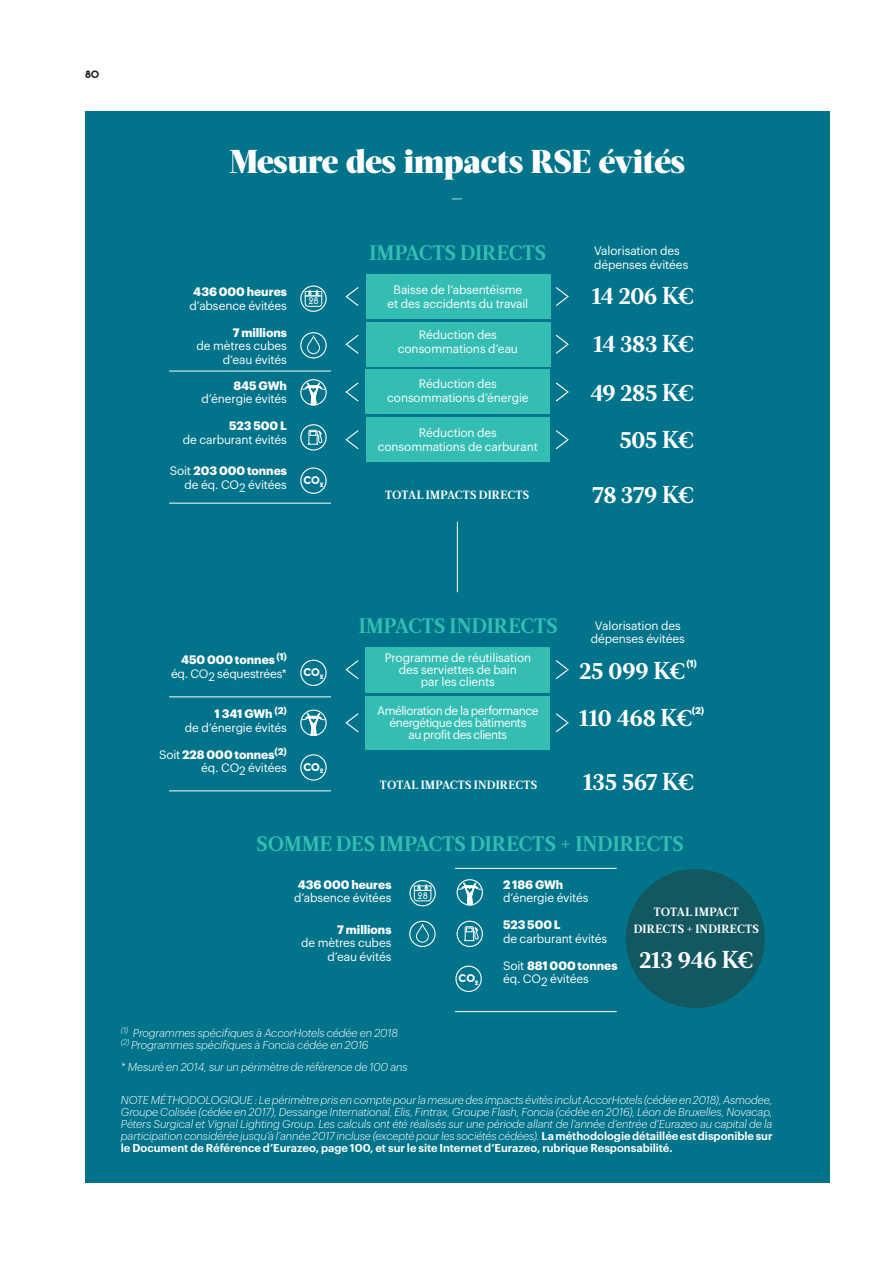
<style>
.page{position:relative;width:893px;height:1263px;background:#fff}
.page>*{position:absolute;margin:0;border:0;box-sizing:border-box;transform-origin:0 0}
.t1{font:900 33px "Acta Headline";letter-spacing:-.01em;color:#fff}
.t2{font:700 30px "Acta Headline";color:#fff}
.t3{font:700 24.45px/46.8px "Acta";letter-spacing:-.03em;color:#fff;text-align:right}
.t4{font:700 21px "Acta";letter-spacing:.005em;color:#34beb3}
.t5{font:12px/13.5px "Graphik";letter-spacing:-.015em;color:#fff;text-align:center}
.t6{font:700 12px "Graphik";color:#fff}
.t7{font:700 12px/16.5px "Acta";letter-spacing:.02em;color:#fff;text-align:center}
.t8{font:12px/12px "Graphik";letter-spacing:-.04em;color:#fff;text-align:center}
.t9{font:italic 300 11.25px/12px "Graphik";letter-spacing:-.01em;color:#fff}
.t10{font:700 10.95px "Euclid Flex";color:#fff}
.t11{font:700 10.5px "Euclid Flex";color:#231f20}
.t12{font:700 9.6px "Graphik";color:#fff}
.t13{font:9.45px "Euclid Flex";color:#fff}
.s1{font-weight:700}
.s2{font-weight:600;font-style:normal}
</style>
<div class="page">
<div style="left:85px;top:111px;width:744px;height:1071px;background:#01738a"></div>
<div style="left:366px;top:370px;width:184px;height:44px;background:#34beb3"></div>
<svg style="left:555px;top:382px;width:14px;height:20px"></svg>
<svg style="left:345px;top:382px;width:14px;height:20px"></svg>
<div style="left:366px;top:418px;width:184px;height:44px;background:#34beb3"></div>
<svg style="left:555px;top:430px;width:14px;height:20px"></svg>
<svg style="left:345px;top:430px;width:14px;height:20px"></svg>
<div style="left:366px;top:275px;width:184px;height:44px;background:#34beb3"></div>
<svg style="left:555px;top:287px;width:14px;height:19px"></svg>
<svg style="left:345px;top:287px;width:14px;height:19px"></svg>
<div style="left:300px;top:285px;width:27px;height:27px;border:1px solid #fff;border-radius:50%"></div>
<svg style="left:304px;top:290px;width:19px;height:17px"></svg>
<div style="left:366px;top:322px;width:184px;height:44px;background:#34beb3"></div>
<svg style="left:555px;top:334px;width:14px;height:20px"></svg>
<svg style="left:345px;top:334px;width:14px;height:20px"></svg>
<div style="left:300px;top:332px;width:27px;height:26px;border:1px solid #fff;border-radius:50%"></div>
<div style="left:307px;top:336px;width:13px;height:18px;border:1px solid #fff;border-radius:6px"></div>
<div style="left:409px;top:921px;width:27px;height:26px;border:1px solid #fff;border-radius:50%"></div>
<div style="left:416px;top:924px;width:13px;height:18px;border:1px solid #fff;border-radius:6px"></div>
<div style="left:300px;top:379px;width:27px;height:26px;border:1px solid #fff;border-radius:50%"></div>
<svg style="left:300px;top:383px;width:27px;height:22px"></svg>
<div style="left:300px;top:424px;width:27px;height:27px;border:1px solid #fff;border-radius:50%"></div>
<svg style="left:308px;top:429px;width:15px;height:16px"></svg>
<div style="left:457px;top:921px;width:26px;height:26px;border:1px solid #fff;border-radius:50%"></div>
<svg style="left:464px;top:926px;width:15px;height:15px"></svg>
<div style="left:300px;top:467px;width:27px;height:27px;border:1px solid #fff;border-radius:50%"></div>
<div style="left:300px;top:754px;width:27px;height:27px;border:1px solid #fff;border-radius:50%"></div>
<div style="left:455px;top:966px;width:27px;height:26px;border:1px solid #fff;border-radius:50%"></div>
<div style="left:300px;top:710px;width:27px;height:26px;border:1px solid #fff;border-radius:50%"></div>
<svg style="left:300px;top:713px;width:27px;height:22px"></svg>
<div style="left:365px;top:696px;width:185px;height:53px;background:#34beb3"></div>
<svg style="left:345px;top:713px;width:14px;height:20px"></svg>
<svg style="left:555px;top:713px;width:14px;height:20px"></svg>
<div style="left:457px;top:879px;width:26px;height:26px;border:1px solid #fff;border-radius:50%"></div>
<svg style="left:457px;top:883px;width:26px;height:22px"></svg>
<div style="left:365px;top:647px;width:185px;height:45px;background:#34beb3"></div>
<div style="left:300px;top:660px;width:27px;height:26px;border:1px solid #fff;border-radius:50%"></div>
<svg style="left:345px;top:660px;width:14px;height:19px"></svg>
<svg style="left:555px;top:660px;width:14px;height:19px"></svg>
<div style="left:409px;top:880px;width:27px;height:26px;border:1px solid #fff;border-radius:50%"></div>
<svg style="left:414px;top:884px;width:18px;height:18px"></svg>
<div style="left:626px;top:869px;width:139px;height:139px;background:#135761;border-radius:50%"></div>
<hr style="left:169px;top:371px;width:162px;height:1px;background:#fff">
<hr style="left:169px;top:696px;width:162px;height:1px;background:#fff">
<hr style="left:169px;top:503px;width:162px;height:1px;background:#fff">
<hr style="left:455px;top:1011px;width:162px;height:1px;background:#fff">
<hr style="left:455px;top:868px;width:162px;height:1px;background:#fff">
<hr style="left:457px;top:522px;width:1px;height:70px;background:#fff">
<hr style="left:169px;top:790px;width:162px;height:1px;background:#fff">
<p class="t11" style="left:85px;top:71px;width:16px">80</p>
<h1 class="t1" style="left:229px;top:148px;width:457px">Mesure des impacts RSE évités</h1>
<h2 class="t2" style="left:450px;top:185px;width:15px">-</h2>
<p class="t6" style="left:193px;top:287px;width:95px">436 000 heures</p>
<p class="t5" style="left:190px;top:299px;width:99px">d’absence évitées</p>
<p class="t6" style="left:233px;top:328px;width:56px">7 millions</p>
<p class="t5" style="left:197px;top:340px;width:92px;text-align:right">de mètres cubes d’eau évités</p>
<p class="t6" style="left:233px;top:381px;width:55px">845 GWh</p>
<p class="t5" style="left:201px;top:393px;width:87px">d’énergie évités</p>
<p class="t6" style="left:229px;top:421px;width:59px">523 500 L</p>
<p class="t5" style="left:183px;top:434px;width:106px">de carburant évités</p>
<p class="t5" style="left:170px;top:465px;width:119px;text-align:right">Soit <span class="s1">203 000 tonnes </span>de éq. CO2 évitées</p>
<p class="t13" style="left:308px;top:298px;width:12px">28</p>
<p class="t10" style="left:303px;top:476px;width:22px">CO<sub>2</sub></p>
<h3 class="t4" style="left:369px;top:244px;width:178px">IMPACTS DIRECTS</h3>
<p class="t5" style="left:387px;top:284px;width:142px">Baisse de l’absentéisme et des accidents du travail</p>
<p class="t5" style="left:398px;top:329px;width:122px">Réduction des consommations d’eau</p>
<p class="t5" style="left:387px;top:378px;width:143px">Réduction des consommations d’énergie</p>
<p class="t5" style="left:378px;top:427px;width:162px">Réduction des consommations de carburant</p>
<p class="t7" style="left:385px;top:487px;width:146px">TOTAL IMPACTS DIRECTS</p>
<p class="t5" style="left:594px;top:245px;width:96px;text-align:left">Valorisation des dépenses évitées</p>
<h3 class="t3" style="left:592px;top:274px;width:104px">14 206 K€</h3>
<h3 class="t3" style="left:593px;top:322px;width:102px">14 383 K€</h3>
<h3 class="t3" style="left:590px;top:371px;width:105px">49 285 K€<br>505 K€</h3>
<h3 class="t3" style="left:592px;top:473px;width:103px">78 379 K€</h3>
<p class="t5" style="left:171px;top:654px;width:117px;text-align:right"><span class="s1">450 000 tonnes</span> <sup>(1) </sup>éq. CO2 séquestrées*</p>
<p class="t5" style="left:185px;top:708px;width:104px;text-align:right"><span class="s1">1 341 GWh</span> <sup>(2)<br></sup>de d’énergie évités</p>
<p class="t5" style="left:159px;top:748px;width:129px;text-align:right">Soit <span class="s1">228 000 tonnes</span><sup>(2) </sup>éq. CO2 évitées</p>
<p class="t10" style="left:303px;top:668px;width:22px">CO<sub>2</sub></p>
<p class="t10" style="left:303px;top:763px;width:22px">CO<sub>2</sub></p>
<h3 class="t4" style="left:359px;top:617px;width:201px">IMPACTS INDIRECTS</h3>
<p class="t5" style="left:385px;top:653px;width:148px;line-height:12px">Programme de réutilisation des serviettes de bain<br>par les clients</p>
<p class="t8" style="left:377px;top:706px;width:163px">Amélioration de la performance énergétique des bâtiments<br>au profit des clients</p>
<p class="t7" style="left:380px;top:777px;width:159px">TOTAL IMPACTS INDIRECTS</p>
<p class="t5" style="left:591px;top:619px;width:96px">Valorisation des dépenses évitées</p>
<h3 class="t3" style="left:579px;top:649px;width:108px">25 099 K€</h3>
<p class="t12" style="left:686px;top:660px;width:12px">(1)</p>
<h3 class="t3" style="left:579px;top:696px;width:115px">110 468 K€</h3>
<p class="t12" style="left:692px;top:707px;width:14px">(2)</p>
<h3 class="t3" style="left:583px;top:761px;width:112px">135 567 K€</h3>
<h3 class="t4" style="left:257px;top:836px;width:429px">SOMME DES IMPACTS DIRECTS + INDIRECTS</h3>
<p class="t6" style="left:298px;top:880px;width:95px">436 000 heures</p>
<p class="t5" style="left:294px;top:892px;width:99px">d’absence évitées</p>
<p class="t6" style="left:337px;top:925px;width:56px">7 millions</p>
<p class="t5" style="left:301px;top:937px;width:92px;text-align:right">de mètres cubes d’eau évités</p>
<p class="t13" style="left:417px;top:892px;width:12px">28</p>
<p class="t9" style="left:121px;top:1028px;width:278px"><sup>(1)</sup> Programmes spécifiques à AccorHotels cédée en 2018 <sup>(2)</sup> Programmes spécifiques à Foncia cédée en 2016</p>
<p class="t9" style="left:121px;top:1061px;width:288px">* Mesuré en 2014, sur un périmètre de référence de 100 ans</p>
<p class="t10" style="left:458px;top:974px;width:22px">CO<sub>2</sub></p>
<p class="t6" style="left:503px;top:880px;width:62px">2 186 GWh</p>
<p class="t5" style="left:503px;top:892px;width:87px">d’énergie évités</p>
<p class="t6" style="left:503px;top:920px;width:59px">523 500 L</p>
<p class="t5" style="left:503px;top:932px;width:106px">de carburant évités</p>
<p class="t5" style="left:503px;top:959px;width:116px;text-align:left">Soit <span class="s1">881 000 tonnes </span>éq. CO2 évitées</p>
<p class="t7" style="left:634px;top:905px;width:127px">TOTAL IMPACT<br>DIRECTS + INDIRECTS</p>
<h3 class="t3" style="left:639px;top:938px;width:116px">213 946 K€</h3>
<p class="t9" style="left:121px;top:1095px;width:653px;text-align:justify">NOTE MÉTHODOLOGIQUE : Le périmètre pris en compte pour la mesure des impacts évités inclut AccorHotels (cédée en 2018), Asmodee, Groupe Colisée (cédée en 2017), Dessange International, Elis, Fintrax, Groupe Flash, Foncia (cédée en 2016), Léon de Bruxelles, Novacap, Péters Surgical et Vignal Lighting Group. Les calculs ont été réalisés sur une période allant de l’année d’entrée d’Eurazeo au capital de la participation considérée jusqu’à l’année 2017 incluse (excepté pour les sociétés cédées). <span class="s2">La méthodologie détaillée est disponible sur le Document de Référence d’Eurazeo, page 100, et sur le site Internet d’Eurazeo, rubrique Responsabilité.</span></p>
</div>
